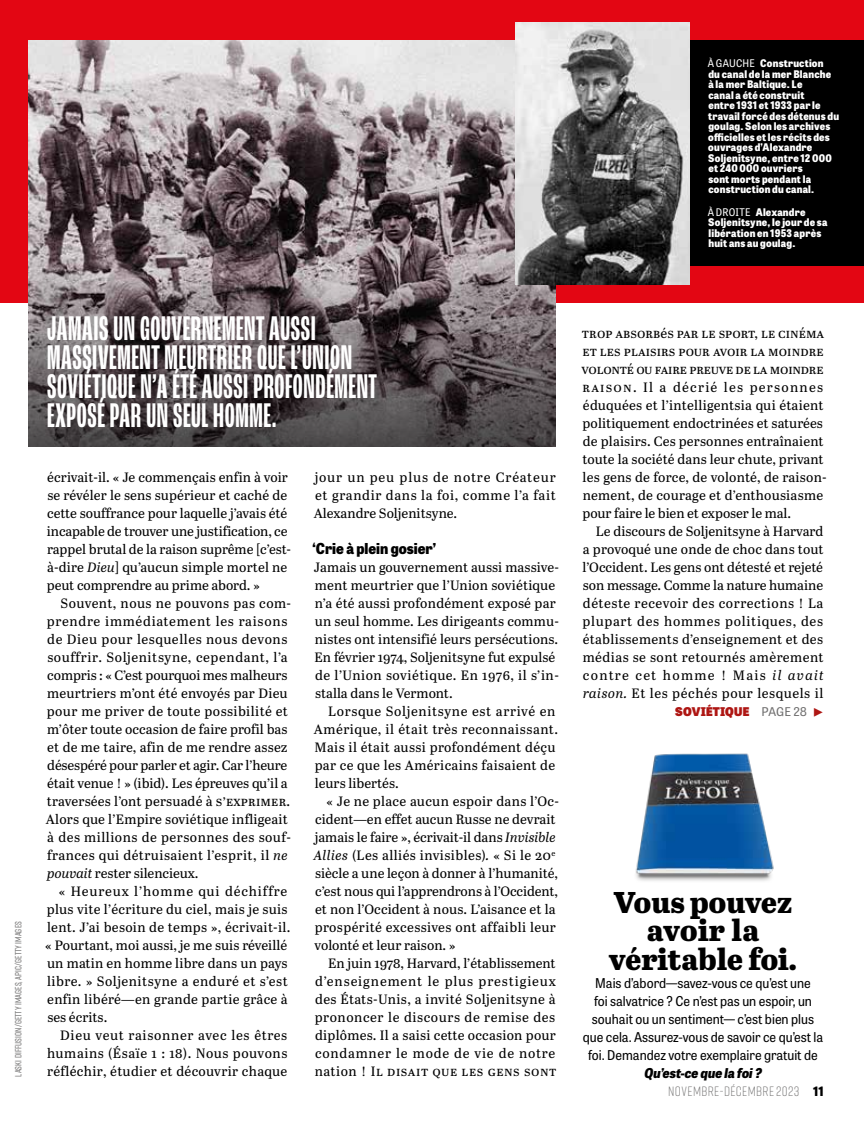
<style>
.page{position:relative;width:864px;height:1136px;background:#fff}
.page>*{position:absolute;margin:0;border:0;box-sizing:border-box;transform-origin:0 0}
.t1{font:500 extra-condensed 36px/28.8px "Roc Grotesk";color:#fff}
.t2{font:800 30px/28.5px "Abril Text";color:#000;text-align:center}
.t3{font:800 15px "Tablet Gothic Narrow";color:#000}
.t4{font:13.5px/18px "Abril Text";letter-spacing:.005em;color:#000}
.t5{font:13.5px/18px "Tablet Gothic Narrow";color:#000;text-align:center}
.t6{font:13.5px/18px "Abril Text";letter-spacing:.025em;color:#000}
.t7{font:300 13.5px "Rift Soft";letter-spacing:.03em;color:#706f6f}
.t8{font:italic 800 13.5px "Tablet Gothic Narrow";color:#000}
.t9{font:800 12px "Tablet Gothic";letter-spacing:.015em;color:#ae1613}
.t10{font:800 10.5px/10.5px "Tablet Gothic Narrow";letter-spacing:.02em;color:#fff}
.t11{font:500 9px "Rift Soft";letter-spacing:.01em;color:#706f6f}
.s1{font-weight:400}
.s2{font-style:italic}
.s3{font-weight:400;color:#706f6f}
.s4{font-family:"Tablet Gothic Narrow";font-weight:800;font-size:12.9px;color:#000}
</style>
<div class="page">
<img style="left:635px;top:753px;width:139px;height:128px">
<div style="left:0;top:0;width:863px;height:302px;background:#e30613"></div>
<img style="left:29px;top:40px;width:486px;height:226px">
<div style="left:674px;top:40px;width:189px;height:226px;background:#000"></div>
<img style="left:515px;top:22px;width:174px;height:262px">
<svg style="left:29px;top:266px;width:526px;height:180px;background:#5a5255"></svg>
<p class="t10" style="left:707px;top:58px;width:133px"><span class="s1">À GAUCHE</span> Construction<br>du canal de la mer Blanche<br>à la mer Baltique. Le<br>canal a été construit<br>entre 1931 et 1933 par le travail forcé des détenus du goulag. Selon les archives officielles et les récits des ouvrages d’Alexandre<br>Soljenitsyne, entre 12 000 et 240 000 ouvriers<br>sont morts pendant la construction du canal.</p>
<p class="t10" style="left:707px;top:206px;width:121px"><span class="s1">À DROITE</span> Alexandre<br>Soljenitsyne, le jour de sa libération en 1953 après huit ans au goulag.</p>
<p class="t11" style="left:12px;top:1076px;width:157px;rotate:-90deg">LASKI DIFFUSION/GETTY IMAGES, APIC/GETTY IMAGES</p>
<h1 class="t1" style="left:47px;top:314px;width:331px">JAMAIS UN GOUVERNEMENT AUSSI<br>MASSIVEMENT MEURTRIER QUE L’UNION<br>SOVIÉTIQUE N’A ÉTÉ AUSSI PROFONDÉMENT<br>EXPOSÉ PAR UN SEUL HOMME.</h1>
<p class="t4" style="left:47px;top:467px;width:245px">écrivait-il. « Je commençais enfin à voir se révéler le sens supérieur et caché de cette souffrance pour laquelle j’avais été incapable de trouver une justification, ce rappel brutal de la raison suprême [c’est&shy;à-dire <span class="s2">Dieu</span>] qu’aucun simple mortel ne peut comprendre au prime abord. »</p>
<p class="t4" style="left:46px;top:593px;width:246px;text-indent:15px">Souvent, nous ne pouvons pas com&shy;prendre immédiatement les raisons de Dieu pour lesquelles nous devons souffrir. Soljenitsyne, cependant, l’a compris : « C’est pourquoi mes malheurs meurtriers m’ont été envoyés par Dieu pour me priver de toute possibilité et m’ôter toute occasion de faire profil bas et de me taire, afin de me rendre assez désespéré pour parler et agir. Car l’heure était venue ! » (ibid). Les épreuves qu’il a traversées l’ont persuadé à s’exprimer.<br>Alors que l’Empire soviétique infligeait à des millions de personnes des souf&shy;frances qui détruisaient l’esprit, il <span class="s2">ne pouvait</span> rester silencieux.</p>
<p class="t4" style="left:45px;top:881px;width:246px;text-indent:14px">« Heureux l’homme qui déchiffre plus vite l’écriture du ciel, mais je suis lent. J’ai besoin de temps », écrivait-il. « Pourtant, moi aussi, je me suis réveillé un matin en homme libre dans un pays libre. » Soljenitsyne a enduré et s’est enfin libéré—en grande partie grâce à ses écrits.</p>
<p class="t4" style="left:47px;top:1025px;width:242px;text-align:justify;text-indent:13px">Dieu veut raisonner avec les êtres humains (Ésaïe 1 : 18). Nous pouvons réfléchir, étudier et découvrir chaque</p>
<p class="t4" style="left:313px;top:467px;width:243px;text-align:justify">jour un peu plus de notre Créateur et grandir dans la foi, comme l’a fait Alexandre Soljenitsyne.</p>
<p class="t3" style="left:312px;top:537px;width:125px">‘Crie à plein gosier’</p>
<p class="t4" style="left:314px;top:557px;width:246px">Jamais un gouvernement aussi massive&shy;ment meurtrier que l’Union soviétique n’a été aussi profondément exposé par un seul homme. Les dirigeants commu&shy;nistes ont intensifié leurs persécutions.<br>En février 1974, Soljenitsyne fut expulsé de l’Union soviétique. En 1976, il s’in&shy;stalla dans le Vermont.</p>
<p class="t6" style="left:313px;top:701px;width:246px;text-indent:14px">Lorsque Soljenitsyne est arrivé en Amérique, il était très reconnaissant.<br>Mais il était aussi profondément déçu par ce que les Américains faisaient de leurs libertés.</p>
<p class="t4" style="left:314px;top:791px;width:246px;text-indent:13px">« Je ne place aucun espoir dans l’Oc&shy;cident—en effet aucun Russe ne devrait jamais le faire », écrivait-il dans <span class="s2">Invisible Allies</span> (Les alliés invisibles)<span class="s2">.</span> « Si le 20<sup>e </sup>siècle a une leçon à donner à l’humanité, c’est nous qui l’apprendrons à l’Occident, et non l’Occident à nous. L’aisance et la prospérité excessives ont affaibli leur volonté et leur raison. »</p>
<p class="t4" style="left:314px;top:953px;width:243px;text-align:justify;text-indent:13px">En juin 1978, Harvard, l’établissement d’enseignement le plus prestigieux des États-Unis, a invité Soljenitsyne à prononcer le discours de remise des diplômes. Il a saisi cette occasion pour condamner le mode de vie de notre nation ! Il disait que les gens sont</p>
<p class="t4" style="left:581px;top:323px;width:246px">trop absorbés par le sport, le cinéma et les plaisirs pour avoir la moindre volonté ou faire preuve de la moindre raison. Il a décrié les personnes éduquées et l’intelligentsia qui étaient politiquement endoctrinées et saturées de plaisirs. Ces personnes entraînaient toute la société dans leur chute, privant les gens de force, de volonté, de raison&shy;nement, de courage et d’enthousiasme pour faire le bien et exposer le mal.</p>
<p class="t4" style="left:582px;top:521px;width:243px;text-align:justify;text-indent:13px">Le discours de Soljenitsyne à Harvard a provoqué une onde de choc dans tout l’Occident. Les gens ont détesté et rejeté son message. Comme la nature humaine déteste recevoir des corrections ! La plupart des hommes politiques, des établissements d’enseignement et des médias se sont retournés amèrement contre cet homme ! Mais <span class="s2">il avait raison.</span> Et les péchés pour lesquels il</p>
<p class="t9" style="left:675px;top:702px;width:150px">SOVIÉTIQUE <span class="s3">PAGE 28</span> ◆</p>
<h2 class="t2" style="left:608px;top:886px;width:190px">Vous pouvez avoir la véritable foi.</h2>
<p class="t5" style="left:582px;top:973px;width:242px">Mais d’abord—savez-vous ce qu’est une<br>foi salvatrice ? Ce n’est pas un espoir, un souhait ou un sentiment— c’est bien plus que cela. Assurez-vous de savoir ce qu’est la foi. Demandez votre exemplaire gratuit de</p>
<p class="t8" style="left:644px;top:1061px;width:119px">Qu’est-ce que la foi ?</p>
<p class="t7" style="left:668px;top:1081px;width:157px">NOVEMBRE-DÉCEMBRE 2023 <span class="s4">11</span></p>
</div>
